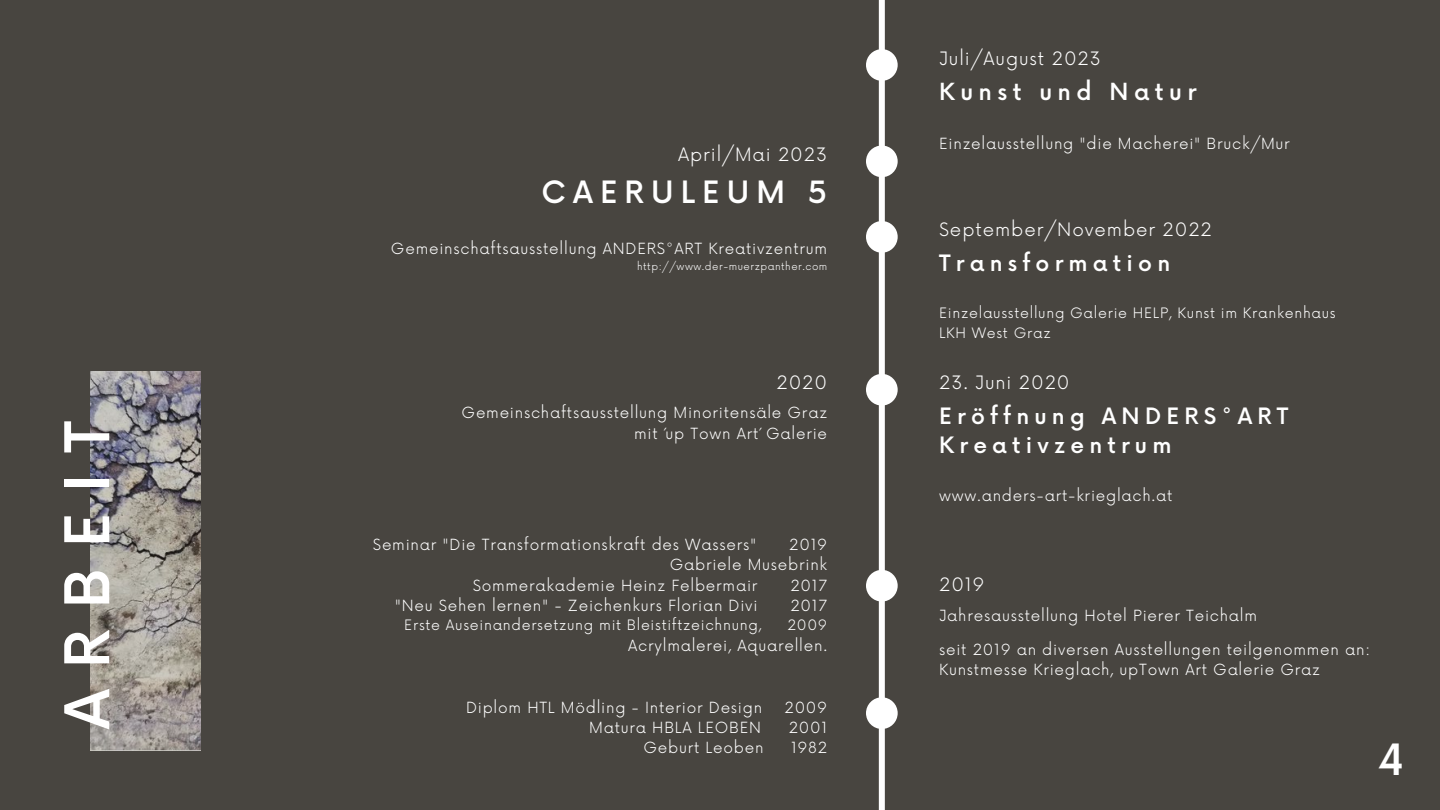
<style>
.page{position:relative;width:1440px;height:810px;background:#484540}
.page>*{position:absolute;margin:0;border:0;box-sizing:border-box;transform-origin:0 0}
.t1{font:500 60px "Now";letter-spacing:.35em;color:#fff}
.t2{font:500 42px "Now";color:#fff}
.t3{font:500 30px "Now";letter-spacing:.235em;color:#fff}
.t4{font:500 23px "Now";letter-spacing:.235em;color:#fff}
.t5{font:500 22px/29.2px "Now";letter-spacing:.235em;color:#fff}
.t6{font:300 18px "Now";letter-spacing:.05em;color:#fff}
.t7{font:300 15px "Now";letter-spacing:.05em;color:#fff}
.t8{font:300 14px "Now";letter-spacing:.05em;color:#fff}
.t9{font:300 10px "Now";letter-spacing:.05em;color:#fff}
</style>
<div class="page">
<div style="left:879px;top:0;width:6px;height:810px;background:#fff"></div>
<div style="left:866px;top:49px;width:32px;height:32px;background:#fff;border-radius:50%"></div>
<img style="left:91px;top:372px;width:109px;height:379px">
<div style="left:866px;top:146px;width:32px;height:31px;background:#fff;border-radius:50%"></div>
<div style="left:866px;top:570px;width:32px;height:32px;background:#fff;border-radius:50%"></div>
<div style="left:866px;top:697px;width:32px;height:32px;background:#fff;border-radius:50%"></div>
<div style="left:866px;top:374px;width:32px;height:32px;background:#fff;border-radius:50%"></div>
<div style="left:866px;top:221px;width:32px;height:32px;background:#fff;border-radius:50%"></div>
<h1 class="t1" style="left:55px;top:729px;width:309px;rotate:-90deg">ARBEIT</h1>
<p class="t6" style="left:678px;top:144px;width:151px">April/Mai 2023</p>
<p class="t3" style="left:542px;top:176px;width:287px">CAERULEUM 5</p>
<p class="t7" style="left:391px;top:240px;width:438px">Gemeinschaftsausstellung ANDERS°ART Kreativzentrum</p>
<p class="t9" style="left:637px;top:260px;width:192px">http://www.der-muerzpanther.com</p>
<p class="t6" style="left:777px;top:373px;width:52px">2020</p>
<h4 class="t7" style="left:462px;top:405px;width:367px">Gemeinschaftsausstellung Minoritensäle Graz</h4>
<h3 class="t7" style="left:634px;top:425px;width:194px">mit ´up Town Art´ Galerie</h3>
<p class="t7" style="left:373px;top:536px;width:385px">Seminar "Die Transformationskraft des Wassers"</p>
<p class="t7" style="left:789px;top:536px;width:39px">2019</p>
<p class="t7" style="left:670px;top:557px;width:159px">Gabriele Musebrink</p>
<p class="t7" style="left:473px;top:577px;width:286px">Sommerakademie Heinz Felbermair</p>
<p class="t7" style="left:790px;top:577px;width:38px">2017</p>
<p class="t7" style="left:395px;top:597px;width:364px">"Neu Sehen lernen" - Zeichenkurs Florian Divi</p>
<p class="t7" style="left:790px;top:597px;width:38px">2017</p>
<p class="t8" style="left:404px;top:618px;width:359px">Erste Auseinandersetzung mit Bleistiftzeichnung,</p>
<p class="t8" style="left:787px;top:618px;width:41px">2009</p>
<p class="t7" style="left:628px;top:637px;width:200px">Acrylmalerei, Aquarellen.</p>
<p class="t7" style="left:466px;top:699px;width:298px">Diplom HTL Mödling - Interior Design</p>
<p class="t7" style="left:784px;top:699px;width:44px">2009</p>
<p class="t7" style="left:589px;top:719px;width:173px">Matura HBLA LEOBEN</p>
<p class="t7" style="left:789px;top:719px;width:40px">2001</p>
<h4 class="t7" style="left:643px;top:740px;width:122px">Geburt Leoben</h4>
<h4 class="t7" style="left:791px;top:740px;width:38px">1982</h4>
<h2 class="t6" style="left:939px;top:48px;width:163px">Juli/August 2023</h2>
<h4 class="t4" style="left:939px;top:79px;width:259px">Kunst und Natur</h4>
<p class="t7" style="left:939px;top:135px;width:352px">Einzelausstellung "die Macherei" Bruck/Mur</p>
<p class="t6" style="left:939px;top:220px;width:274px">September/November 2022</p>
<p class="t5" style="left:939px;top:250px;width:233px">Transformation</p>
<h4 class="t8" style="left:939px;top:305px;width:398px">Einzelausstellung Galerie HELP, Kunst im Krankenhaus</h4>
<p class="t8" style="left:939px;top:325px;width:113px">LKH West Graz</p>
<p class="t6" style="left:939px;top:373px;width:132px">23. Juni 2020</p>
<h3 class="t5" style="left:939px;top:403px;width:351px">Eröffnung ANDERS°ART<br>Kreativzentrum</h3>
<h4 class="t7" style="left:939px;top:487px;width:235px">www.anders-art-krieglach.at</h4>
<p class="t6" style="left:939px;top:574px;width:47px">2019</p>
<h4 class="t7" style="left:939px;top:607px;width:319px">Jahresausstellung Hotel Pierer Teichalm</h4>
<h3 class="t7" style="left:939px;top:641px;width:432px">seit 2019 an diversen Ausstellungen teilgenommen an:</h3>
<p class="t7" style="left:939px;top:662px;width:382px">Kunstmesse Krieglach, upTown Art Galerie Graz</p>
<p class="t2" style="left:1378px;top:738px;width:28px">4</p>
</div>
